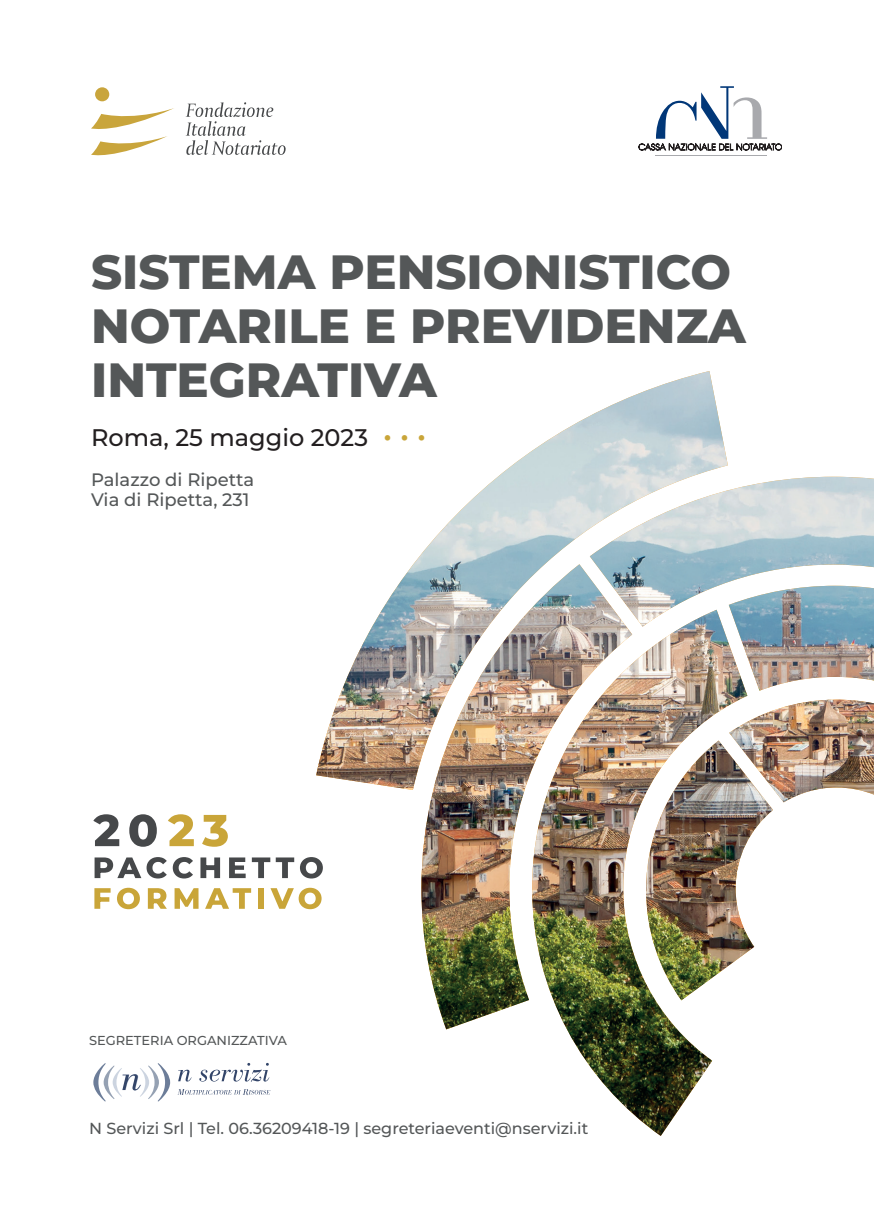
<style>
.page{position:relative;width:874px;height:1225px;background:#fff}
.page>*{position:absolute;margin:0;border:0;box-sizing:border-box;transform-origin:0 0}
.t1{font:800 48px/54px "Montserrat";color:#545758}
.t2{font:500 24px "Montserrat";color:#231f20}
.t3{font:500 18px/20px "Montserrat";color:#545758}
.t4{font:500 16px "Montserrat";color:#545758}
.t5{font:500 13px "Montserrat";color:#545758}
</style>
<div class="page">
<svg style="left:94px;top:857px;width:73px;height:21px"></svg>
<svg style="left:173px;top:857px;width:20px;height:21px"></svg>
<div style="left:200px;top:857px;width:6px;height:21px;background:#46484a"></div>
<div style="left:206px;top:865px;width:8px;height:5px;background:#46484a"></div>
<div style="left:214px;top:857px;width:6px;height:21px;background:#46484a"></div>
<svg style="left:229px;top:857px;width:16px;height:21px"></svg>
<svg style="left:252px;top:857px;width:42px;height:21px"></svg>
<svg style="left:300px;top:857px;width:16px;height:21px"></svg>
<svg style="left:94px;top:888px;width:16px;height:20px"></svg>
<svg style="left:117px;top:887px;width:23px;height:22px"></svg>
<svg style="left:148px;top:888px;width:19px;height:20px"></svg>
<svg style="left:174px;top:888px;width:24px;height:20px"></svg>
<svg style="left:205px;top:888px;width:46px;height:20px"></svg>
<div style="left:258px;top:888px;width:6px;height:20px;background:#c9a539"></div>
<svg style="left:270px;top:887px;width:46px;height:22px"></svg>
<svg style="left:93px;top:814px;width:26px;height:32px"></svg>
<svg style="left:129px;top:814px;width:28px;height:32px"></svg>
<svg style="left:168px;top:814px;width:26px;height:32px"></svg>
<svg style="left:202px;top:815px;width:26px;height:31px"></svg>
<svg style="left:185px;top:102px;width:100px;height:53px"></svg>
<svg style="left:91px;top:108px;width:83px;height:48px"></svg>
<div style="left:95px;top:87px;width:14px;height:14px;background:#c9a53c;border-radius:50%"></div>
<img style="left:316px;top:371px;width:557px;height:765px">
<svg style="left:93px;top:1063px;width:77px;height:38px"></svg>
<svg style="left:178px;top:1069px;width:13px;height:12px"></svg>
<svg style="left:177px;top:1089px;width:93px;height:6px"></svg>
<svg style="left:199px;top:1063px;width:70px;height:18px"></svg>
<svg style="left:638px;top:86px;width:143px;height:64px"></svg>
<hr style="left:655px;top:155px;width:111px;height:1px;background:#a8a9ad">
<h1 class="t1" style="left:91px;top:244px;width:656px">SISTEMA PENSIONISTICO<br>NOTARILE E PREVIDENZA<br>INTEGRATIVA</h1>
<h2 class="t2" style="left:91px;top:421px;width:337px">Roma, 25 maggio 2023 <sup>.</sup> <sup>.</sup> <sup>.</sup></h2>
<p class="t3" style="left:91px;top:469px;width:165px">Palazzo di Ripetta<br>Via di Ripetta, 231</p>
<p class="t5" style="left:89px;top:1031px;width:199px">SEGRETERIA ORGANIZZATIVA</p>
<p class="t4" style="left:89px;top:1117px;width:500px">N Servizi Srl | Tel. 06.36209418-19 | segreteriaeventi@nservizi.it</p>
</div>
